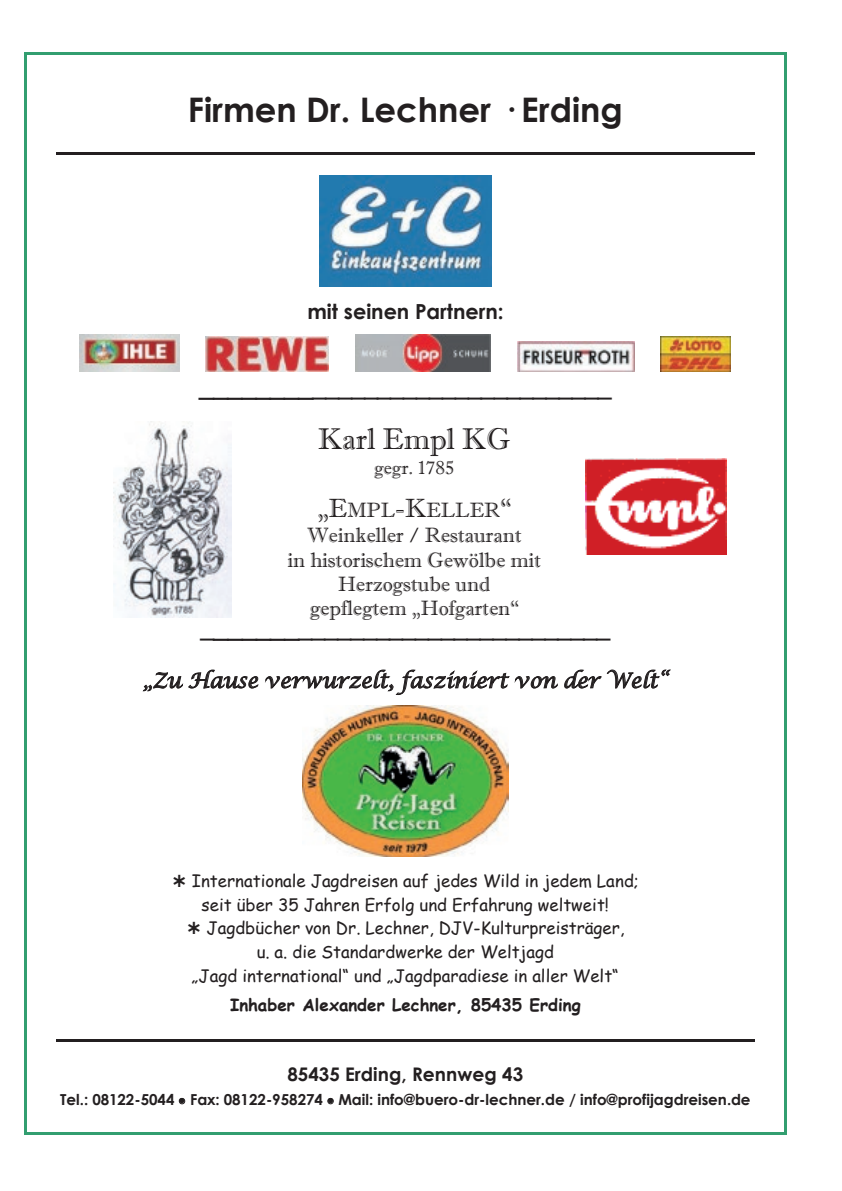
<style>
.page{position:relative;width:842px;height:1191px;background:#fff}
.page>*{position:absolute;margin:0;border:0;box-sizing:border-box;transform-origin:0 0}
.t1{font:700 33.8px "Century Gothic";color:#231f20}
.t2{font:30px "Imprint MT Shadow";color:#231f20}
.t3{font:26.4px "Imprint MT Shadow";color:#231f20}
.t4{font:20.8px/24.6px "Imprint MT Shadow";color:#231f20;text-align:center}
.t5{font:700 20.8px "Comic Sans MS";color:#231f20}
.t6{font:20.8px "Lucida Calligraphy";color:#231f20}
.t7{font:700 20.8px "Century Gothic";color:#231f20}
.t8{font:700 18.8px "Century Gothic";color:#231f20}
.t9{font:18.8px "Imprint MT Shadow";color:#231f20}
.t10{font:17px "Comic Sans MS";color:#231f20}
.t11{font:700 17px "Comic Sans MS";color:#231f20}
.t12{font:700 15.2px "Century Gothic";letter-spacing:-.005em;color:#231f20}
.s1{font-size:22.6px}
.s2{font-size:26.4px}
</style>
<div class="page">
<hr style="left:56px;top:152px;width:699px;height:3px;background:#231f20">
<img style="left:320px;top:176px;width:171px;height:110px">
<img style="left:80px;top:335px;width:99px;height:36px">
<img style="left:206px;top:336px;width:122px;height:35px">
<img style="left:355px;top:334px;width:135px;height:37px">
<img style="left:518px;top:342px;width:116px;height:29px">
<img style="left:661px;top:337px;width:70px;height:34px">
<img style="left:302px;top:705px;width:206px;height:152px">
<hr style="left:56px;top:1038px;width:699px;height:3px;background:#231f20">
<img style="left:585px;top:458px;width:142px;height:96px">
<img style="left:113px;top:423px;width:118px;height:194px">
<hr style="left:27px;top:52px;width:757px;height:3px;background:#329e70">
<hr style="left:24px;top:55px;width:3px;height:1077px;background:#329e70">
<hr style="left:784px;top:55px;width:3px;height:1077px;background:#329e70">
<hr style="left:27px;top:1132px;width:757px;height:3px;background:#329e70">
<h1 class="t1" style="left:188px;top:84px;width:436px">Firmen Dr. Lechner · Erding</h1>
<p class="t7" style="left:307px;top:295px;width:198px">mit seinen Partnern:</p>
<p class="t5" style="left:200px;top:373px;width:413px"><span class="s1">________</span>_______________________</p>
<h2 class="t2" style="left:318px;top:421px;width:193px">Karl Empl KG</h2>
<p class="t9" style="left:374px;top:457px;width:82px">gegr. 1785</p>
<p class="t4" style="left:288px;top:497px;width:255px"><span class="s2">„E</span>MPL<span class="s2">-K</span>ELLER<span class="s2">“<br></span>Weinkeller / Restaurant<br>in historischem Gewölbe mit<br>Herzogstube und gepflegtem „Hofgarten“</p>
<p class="t9" style="left:370px;top:451px;width:72px">gegr. 185</p>
<h3 class="t3" style="left:309px;top:491px;width:194px">„Zum Weinwirt“</h3>
<p class="t4" style="left:260px;top:528px;width:292px">Empl Weinkeller in historischem</p>
<p class="t5" style="left:201px;top:614px;width:411px">_<span class="s1">______</span>________________________</p>
<p class="t6" style="left:143px;top:668px;width:526px">„Zu Hause verwurzelt, fasziniert von der Welt“</p>
<p class="t10" style="left:192px;top:868px;width:449px">Internationale Jagdreisen auf jedes Wild in jedem Land;</p>
<p class="t10" style="left:202px;top:892px;width:409px">seit über 35 Jahren Erfolg und Erfahrung weltweit!</p>
<p class="t10" style="left:206px;top:915px;width:420px">Jagdbücher von Dr. Lechner, DJV-Kulturpreisträger,</p>
<p class="t10" style="left:257px;top:939px;width:299px">u. a. die Standardwerke der Weltjagd</p>
<p class="t10" style="left:192px;top:962px;width:429px">„Jagd international“ und „Jagdparadiese in aller Welt“</p>
<p class="t11" style="left:230px;top:992px;width:352px">Inhaber Alexander Lechner, 85435 Erding</p>
<p class="t8" style="left:287px;top:1060px;width:237px">85435 Erding, Rennweg 43</p>
<p class="t12" style="left:60px;top:1088px;width:692px">Tel.: 08122-5044 • Fax: 08122-958274 • Mail: info@buero-dr-lechner.de / info@profijagdreisen.de</p>
</div>
